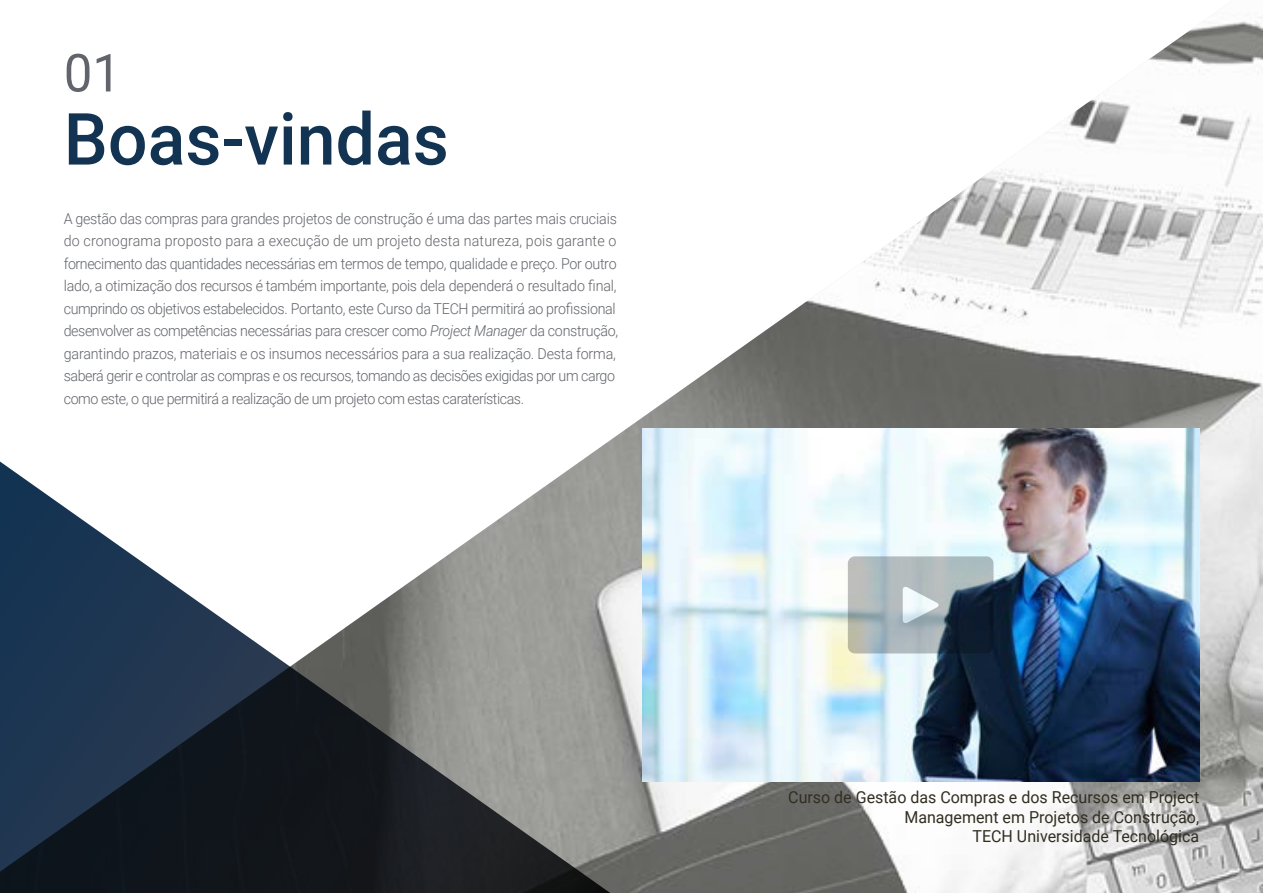
<style>
.page{position:relative;width:1263px;height:893px;background:#fff}
.page>*{position:absolute;margin:0;border:0;box-sizing:border-box;transform-origin:0 0}
.t1{font:500 72px "Roboto";color:#123352}
.t2{font:52.5px "Roboto";color:#61646a}
.t3{font:16.5px/19.5px "Roboto";color:#312e20;text-align:right}
.t4{font:300 15px/22.5px "Roboto";letter-spacing:-.02em;color:#61646a;scale:.95 1}
.s1{font-style:italic}
</style>
<div class="page">
<img style="left:602px;top:14px;width:661px;height:879px">
<img style="left:642px;top:428px;width:557px;height:353px">
<svg style="left:848px;top:556px;width:145px;height:97px"></svg>
<svg style="left:0;top:446px;width:640px;height:447px"></svg>
<h2 class="t2" style="left:64px;top:36px;width:59px">01</h2>
<h1 class="t1" style="left:64px;top:89px;width:386px">Boas-vindas</h1>
<p class="t4" style="left:64px;top:207px;width:585px">A gestão das compras para grandes projetos de construção é uma das partes mais cruciais do cronograma proposto para a execução de um projeto desta natureza, pois garante o fornecimento das quantidades necessárias em termos de tempo, qualidade e preço. Por outro lado, a otimização dos recursos é também importante, pois dela dependerá o resultado final, cumprindo os objetivos estabelecidos. Portanto, este Curso da TECH permitirá ao profissional desenvolver as competências necessárias para crescer como <span class="s1">Project Manager</span> da construção, garantindo prazos, materiais e os insumos necessários para a sua realização. Desta forma, saberá gerir e controlar as compras e os recursos, tomando as decisões exigidas por um cargo como este, o que permitirá a realização de um projeto com estas caraterísticas.</p>
<p class="t3" style="left:788px;top:787px;width:412px">Curso de Gestão das Compras e dos Recursos em Project<br>Management em Projetos de Construção,<br>TECH Universidade Tecnológica</p>
</div>
